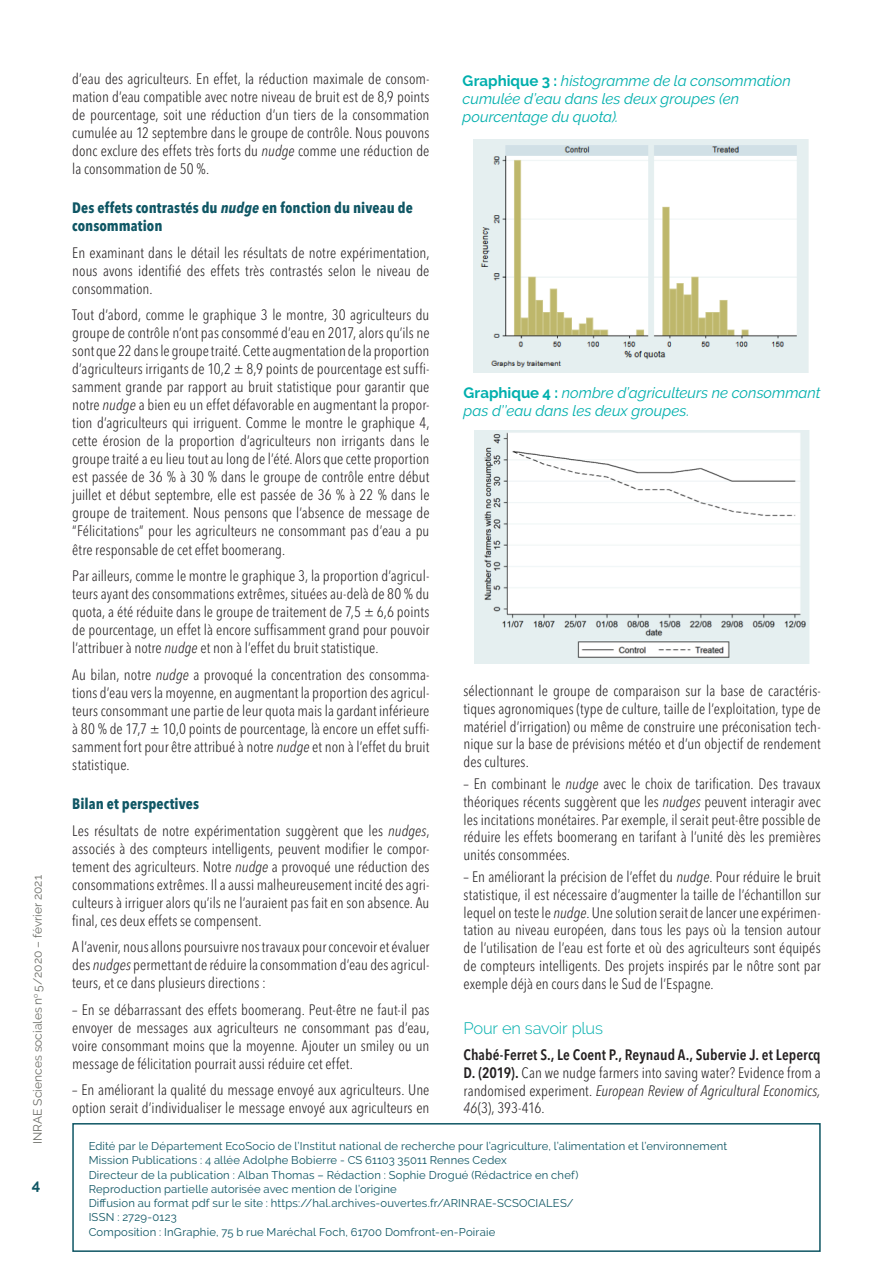
<style>
.page{position:relative;width:893px;height:1263px;background:#fff}
.page>*{position:absolute;margin:0;border:0;box-sizing:border-box;transform-origin:0 0}
.Biblio_Titre{font:300 16.5px "Raleway";letter-spacing:-.015em;color:#00afad}
.Body_Text{font:300 condensed 15px/18px "Avenir Next LT Pro";letter-spacing:.005em;color:#231f20;text-align:justify}
.Title_Graph{font:italic 15px/18px "Raleway";color:#00afad}
.Title_02{font:700 condensed 15px/18px "Avenir Next LT Pro";letter-spacing:.005em;color:#0f5664}
.t1{font:700 15px "Raleway";color:#0f5664}
.MP_Number_01{font:12px "Raleway";color:#6c6d67}
.Box_03_Text_01{font:11.25px "Raleway";letter-spacing:.015em;color:#0f5664}
.s1{font-style:italic}
.s2{font-weight:700;font-style:normal}
.s3{font-weight:600}
</style>
<div class="page">
<div style="left:72px;top:1123px;width:749px;height:129px;border:2px solid #0f5664"></div>
<img style="left:474px;top:139px;width:334px;height:233px">
<img style="left:475px;top:430px;width:334px;height:233px">
<p class="MP_Number_01" style="left:31px;top:1144px;width:270px;rotate:-90deg">INRAE Sciences sociales n<sup>o</sup> 5/2020 – février 2021</p>
<p class="t1" style="left:32px;top:1176px;width:10px">4</p>
<p class="Body_Text" style="left:72px;top:69px;width:359px">d’eau des agriculteurs. En effet, la réduction maximale de consom&shy;mation d’eau compatible avec notre niveau de bruit est de 8,9 points de pourcentage, soit une réduction d’un tiers de la consommation cumulée au 12 septembre dans le groupe de contrôle. Nous pouvons donc exclure des effets très forts du <span class="s1">nudge</span> comme une réduction de la consommation de 50 %.</p>
<p class="Title_02" style="left:72px;top:199px;width:342px">Des effets contrastés du <span class="s1">nudge</span> en fonction du niveau de consommation</p>
<p class="Body_Text" style="left:72px;top:243px;width:359px">En examinant dans le détail les résultats de notre expérimentation, nous avons identifié des effets très contrastés selon le niveau de consommation.</p>
<p class="Body_Text" style="left:72px;top:306px;width:359px">Tout d’abord, comme le graphique 3 le montre, 30 agriculteurs du groupe de contrôle n’ont pas consommé d’eau en 2017, alors qu’ils ne sont que 22 dans le groupe traité. Cette augmentation de la proportion d’agriculteurs irrigants de 10,2 ± 8,9 points de pourcentage est suffi&shy;samment grande par rapport au bruit statistique pour garantir que notre <span class="s1">nudge</span> a bien eu un effet défavorable en augmentant la propor&shy;tion d’agriculteurs qui irriguent. Comme le montre le graphique 4, cette érosion de la proportion d’agriculteurs non irrigants dans le groupe traité a eu lieu tout au long de l’été. Alors que cette proportion est passée de 36 % à 30 % dans le groupe de contrôle entre début juillet et début septembre, elle est passée de 36 % à 22 % dans le groupe de traitement. Nous pensons que l’absence de message de “Félicitations” pour les agriculteurs ne consommant pas d’eau a pu être responsable de cet effet boomerang.</p>
<p class="Body_Text" style="left:72px;top:567px;width:359px">Par ailleurs, comme le montre le graphique 3, la proportion d’agricul&shy;teurs ayant des consommations extrêmes, situées au-delà de 80 % du quota, a été réduite dans le groupe de traitement de 7,5 ± 6,6 points de pourcentage, un effet là encore suffisamment grand pour pouvoir l’attribuer à notre <span class="s1">nudge</span> et non à l’effet du bruit statistique.</p>
<p class="Body_Text" style="left:72px;top:665px;width:359px">Au bilan, notre <span class="s1">nudge</span> a provoqué la concentration des consomma&shy;tions d’eau vers la moyenne, en augmentant la proportion des agricul&shy;teurs consommant une partie de leur quota mais la gardant inférieure à 80 % de 17,7 ± 10,0 points de pourcentage, là encore un effet suffi&shy;samment fort pour être attribué à notre <span class="s1">nudge</span> et non à l’effet du bruit statistique.</p>
<p class="Title_02" style="left:72px;top:795px;width:128px">Bilan et perspectives</p>
<p class="Body_Text" style="left:72px;top:821px;width:359px">Les résultats de notre expérimentation suggèrent que les <span class="s1">nudges</span>, associés à des compteurs intelligents, peuvent modifier le compor&shy;tement des agriculteurs. Notre <span class="s1">nudge</span> a provoqué une réduction des consommations extrêmes. Il a aussi malheureusement incité des agri&shy;culteurs à irriguer alors qu’ils ne l’auraient pas fait en son absence. Au final, ces deux effets se compensent.</p>
<p class="Body_Text" style="left:72px;top:938px;width:359px">A l’avenir, nous allons poursuivre nos travaux pour concevoir et évaluer des <span class="s1">nudges</span> permettant de réduire la consommation d’eau des agricul&shy;teurs, et ce dans plusieurs directions :</p>
<p class="Body_Text" style="left:72px;top:1000px;width:359px">– En se débarrassant des effets boomerang. Peut-être ne faut-il pas envoyer de messages aux agriculteurs ne consommant pas d’eau, voire consommant moins que la moyenne. Ajouter un smiley ou un message de félicitation pourrait aussi réduire cet effet.</p>
<p class="Body_Text" style="left:72px;top:1081px;width:359px">– En améliorant la qualité du message envoyé aux agriculteurs. Une option serait d’individualiser le message envoyé aux agriculteurs en</p>
<p class="Title_Graph" style="left:463px;top:72px;width:330px"><span class="s2">Graphique 3 :</span> histogramme de la consommation cumulée d’eau dans les deux groupes (en pourcentage du quota).</p>
<p class="Title_Graph" style="left:463px;top:384px;width:359px"><span class="s2">Graphique 4 :</span> nombre d’agriculteurs ne consommant pas d’’eau dans les deux groupes.</p>
<p class="Body_Text" style="left:463px;top:682px;width:359px">sélectionnant le groupe de comparaison sur la base de caractéris&shy;tiques agronomiques (type de culture, taille de l’exploitation, type de matériel d’irrigation) ou même de construire une préconisation tech&shy;nique sur la base de prévisions météo et d’un objectif de rendement des cultures.</p>
<p class="Body_Text" style="left:463px;top:775px;width:359px">– En combinant le <span class="s1">nudge</span> avec le choix de tarification. Des travaux théoriques récents suggèrent que les <span class="s1">nudges</span> peuvent interagir avec les incitations monétaires. Par exemple, il serait peut-être possible de réduire les effets boomerang en tarifant à l’unité dès les premières unités consommées.</p>
<p class="Body_Text" style="left:463px;top:868px;width:359px">– En améliorant la précision de l’effet du <span class="s1">nudge</span>. Pour réduire le bruit statistique, il est nécessaire d’augmenter la taille de l’échantillon sur lequel on teste le <span class="s1">nudge</span>. Une solution serait de lancer une expérimen&shy;tation au niveau européen, dans tous les pays où la tension autour de l’utilisation de l’eau est forte et où des agriculteurs sont équipés de compteurs intelligents. Des projets inspirés par le nôtre sont par exemple déjà en cours dans le Sud de l’Espagne.</p>
<p class="Biblio_Titre" style="left:463px;top:1018px;width:141px">Pour en savoir plus</p>
<p class="Body_Text" style="left:463px;top:1046px;width:359px"><span class="s3">Chabé-Ferret S., Le Coent P., Reynaud A., Subervie J. et Lepercq D. (2019).</span> Can we nudge farmers into saving water? Evidence from a randomised experiment. <span class="s1">European Review of Agricultural Economics, 46</span>(3), 393-416.</p>
<p class="Box_03_Text_01" style="left:89px;top:1139px;width:640px">Edité par le Département EcoSocio de l’Institut national de recherche pour l’agriculture, l’alimentation et l’environnement</p>
<p class="Box_03_Text_01" style="left:89px;top:1154px;width:420px">Mission Publications : 4 allée Adolphe Bobierre - CS 61103 35011 Rennes Cedex</p>
<p class="Box_03_Text_01" style="left:89px;top:1168px;width:491px">Directeur de la publication : Alban Thomas – Rédaction : Sophie Drogué (Rédactrice en chef)</p>
<p class="Box_03_Text_01" style="left:89px;top:1182px;width:310px">Reproduction partielle autorisée avec mention de l’origine</p>
<p class="Box_03_Text_01" style="left:89px;top:1196px;width:486px">Diffusion au format pdf sur le site : https://hal.archives-ouvertes.fr/ARINRAE-SCSOCIALES/</p>
<p class="Box_03_Text_01" style="left:89px;top:1211px;width:90px">ISSN : 2729-0123</p>
<p class="Box_03_Text_01" style="left:89px;top:1225px;width:408px">Composition : InGraphie, 75 b rue Maréchal Foch, 61700 Domfront-en-Poiraie</p>
</div>
